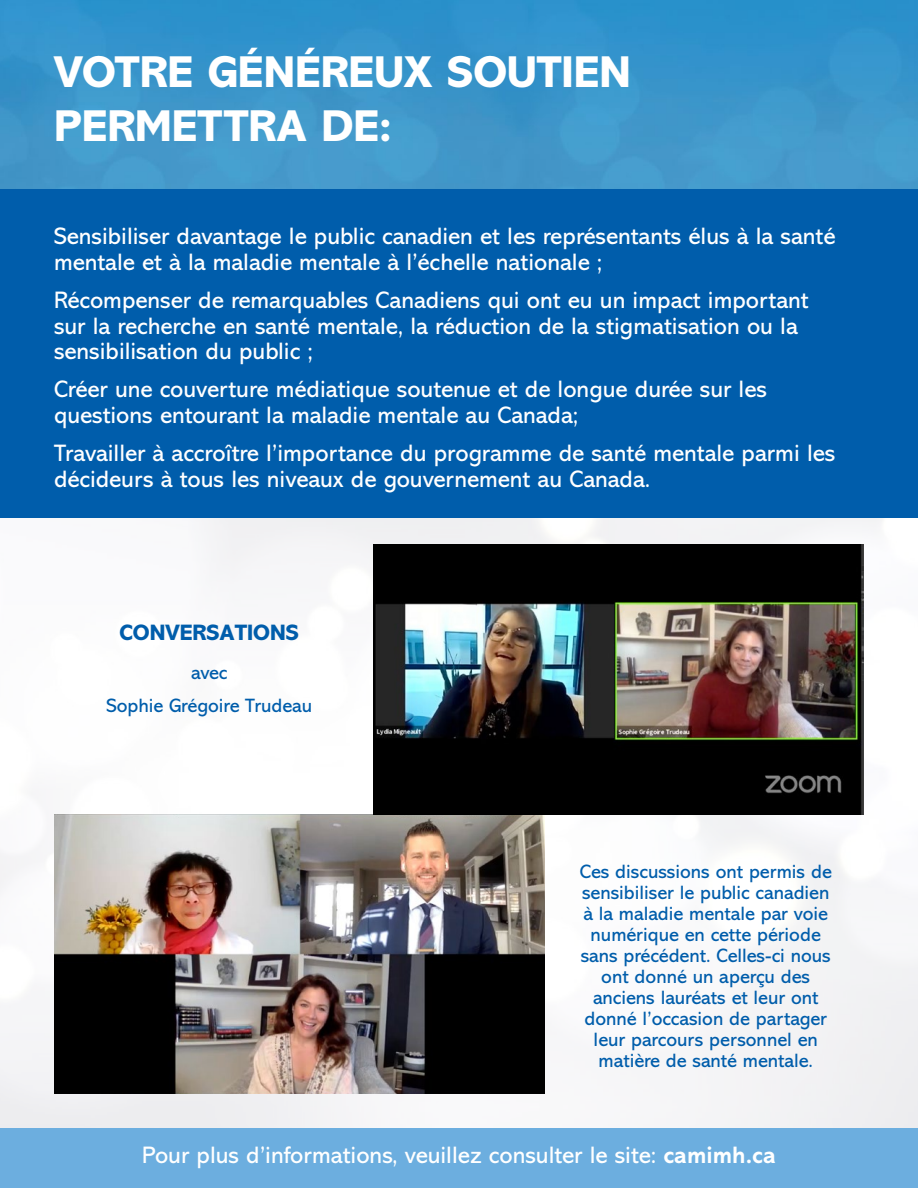
<style>
.page{position:relative;width:918px;height:1188px;background:#fff}
.page>*{position:absolute;margin:0;border:0;box-sizing:border-box;transform-origin:0 0}
.t1{font:800 45px/54px "Abadi MT Pro";color:#fff}
.t2{font:24px/26px "Abadi MT Pro";color:#fff}
.t3{font:800 22.5px "Abadi MT Pro";color:#005dab}
.t4{font:19.5px/21px "Abadi MT Pro";color:#005dab;text-align:center}
.s1{font-weight:700}
</style>
<div class="page">
<img style="left:0;top:0;width:918px;height:189px">
<div style="left:0;top:189px;width:918px;height:329px;background:#005dab"></div>
<div style="left:0;top:1128px;width:918px;height:60px;background:#6caedf"></div>
<img style="left:54px;top:815px;width:490px;height:279px">
<img style="left:374px;top:545px;width:490px;height:270px">
<h1 class="t1" style="left:54px;top:45px;width:578px">VOTRE GÉNÉREUX SOUTIEN<br>PERMETTRA DE:</h1>
<p class="t2" style="left:54px;top:223px;width:783px">Sensibiliser davantage le public canadien et les représentants élus à la santé mentale et à la maladie mentale à l’échelle nationale ;</p>
<p class="t2" style="left:54px;top:287px;width:756px">Récompenser de remarquables Canadiens qui ont eu un impact important sur la recherche en santé mentale, la réduction de la stigmatisation ou la sensibilisation du public ;</p>
<p class="t2" style="left:54px;top:377px;width:714px">Créer une couverture médiatique soutenue et de longue durée sur les questions entourant la maladie mentale au Canada;</p>
<p class="t2" style="left:54px;top:440px;width:783px">Travailler à accroître l’importance du programme de santé mentale parmi les décideurs à tous les niveaux de gouvernement au Canada.</p>
<p class="t3" style="left:119px;top:620px;width:181px">CONVERSATIONS</p>
<p class="t4" style="left:106px;top:656px;width:207px;line-height:33px">avec<br>Sophie Grégoire Trudeau</p>
<p class="t4" style="left:580px;top:861px;width:253px">Ces discussions ont permis de sensibiliser le public canadien à la maladie mentale par voie numérique en cette période sans précédent. Celles-ci nous ont donné un aperçu des anciens lauréats et leur ont donné l’occasion de partager leur parcours personnel en matière de santé mentale.</p>
<p class="t2" style="left:142px;top:1142px;width:635px">Pour plus d’informations, veuillez consulter le site: <span class="s1">camimh.ca</span></p>
</div>
